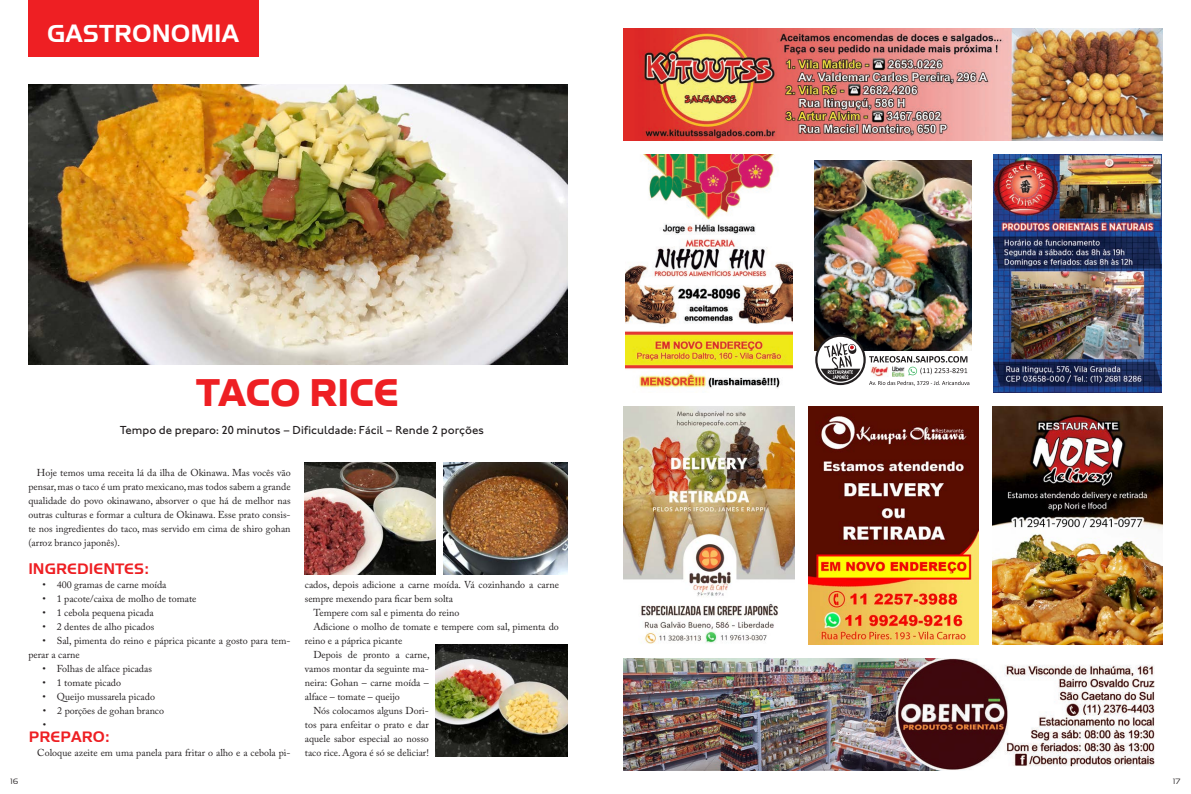
<style>
.page{position:relative;width:1191px;height:794px;background:#fff}
.page>*{position:absolute;margin:0;border:0;box-sizing:border-box;transform-origin:0 0}
.Headline_2{font:800 40px "Handel Gothic ITCW02";color:#ee1f23}
.t1{font:700 26px "Handel Gothic ITCW02";color:#fff}
.Intertítulo{font:700 16px "Handel Gothic ITCW02";color:#ee1f23}
.Linha-fina{font:500 12px "Johnston ITC Std";color:#231f20}
.Corpo{font:10px/14px "Adobe Caslon Pro";color:#231f20}
.t2{font:8px "Handel Gothic ITCW02";color:#231f20}
</style>
<div class="page">
<div style="left:28px;top:0;width:231px;height:56px;background:#ee1f23"></div>
<img style="left:28px;top:84px;width:539px;height:280px">
<img style="left:305px;top:462px;width:131px;height:112px">
<img style="left:436px;top:644px;width:132px;height:112px">
<img style="left:443px;top:462px;width:124px;height:112px">
<img style="left:624px;top:28px;width:538px;height:112px">
<img style="left:624px;top:658px;width:531px;height:112px">
<img style="left:625px;top:154px;width:167px;height:234px">
<img style="left:624px;top:406px;width:170px;height:238px">
<img style="left:815px;top:161px;width:156px;height:189px">
<svg style="left:815px;top:334px;width:50px;height:51px"></svg>
<svg style="left:817px;top:337px;width:46px;height:46px"></svg>
<svg style="left:820px;top:342px;width:40px;height:39px"></svg>
<svg style="left:869px;top:356px;width:100px;height:30px"></svg>
<img style="left:808px;top:406px;width:170px;height:238px">
<img style="left:994px;top:154px;width:167px;height:238px">
<img style="left:992px;top:406px;width:170px;height:238px">
<p class="t1" style="left:47px;top:18px;width:193px">GASTRONOMIA</p>
<p class="Headline_2" style="left:196px;top:369px;width:205px">TACO RICE</p>
<p class="Linha-fina" style="left:120px;top:423px;width:366px">Tempo de preparo: 20 minutos – Dificuldade: Fácil – Rende 2 porções</p>
<p class="Corpo" style="left:28px;top:466px;width:264px;text-align:justify;text-indent:9px">Hoje temos uma receita lá da ilha de Okinawa. Mas vocês vão pensar, mas o taco é um prato mexicano, mas todos sabem a grande qualidade do povo okinawano, absorver o que há de melhor nas outras culturas e formar a cultura de Okinawa. Esse prato consis&shy;te nos ingredientes do taco, mas servido em cima de shiro gohan (arroz branco japonês).</p>
<p class="Intertítulo" style="left:28px;top:559px;width:123px">INGREDIENTES:</p>
<p class="Corpo" style="left:43px;top:578px;width:125px">• 400 gramas de carne moída</p>
<p class="Corpo" style="left:43px;top:592px;width:155px">• 1 pacote/caixa de molho de tomate</p>
<p class="Corpo" style="left:43px;top:606px;width:113px">• 1 cebola pequena picada</p>
<p class="Corpo" style="left:43px;top:620px;width:113px">• 2 dentes de alho picados</p>
<p class="Corpo" style="left:28px;top:634px;width:264px;text-indent:14px">• Sal, pimenta do reino e páprica picante a gosto para tem&shy;perar a carne</p>
<p class="Corpo" style="left:43px;top:662px;width:111px">• Folhas de alface picadas</p>
<p class="Corpo" style="left:43px;top:676px;width:80px">• 1 tomate picado</p>
<p class="Corpo" style="left:43px;top:690px;width:114px">• Queijo mussarela picado</p>
<p class="Corpo" style="left:43px;top:704px;width:123px">• 2 porções de gohan branco •</p>
<h3 class="Intertítulo" style="left:29px;top:727px;width:83px">PREPARO:</h3>
<p class="Corpo" style="left:37px;top:746px;width:255px">Coloque azeite em uma panela para fritar o alho e a cebola pi-</p>
<p class="Corpo" style="left:305px;top:578px;width:255px">cados, depois adicione a carne moída. Vá cozinhando a carne</p>
<p class="Corpo" style="left:305px;top:592px;width:150px">sempre mexendo para ficar bem solta</p>
<p class="Corpo" style="left:313px;top:606px;width:147px">Tempere com sal e pimenta do reino</p>
<p class="Corpo" style="left:313px;top:620px;width:247px">Adicione o molho de tomate e tempere com sal, pimenta do</p>
<p class="Corpo" style="left:305px;top:634px;width:99px">reino e a páprica picante</p>
<p class="Corpo" style="left:313px;top:648px;width:118px">Depois de pronto a carne,</p>
<p class="Corpo" style="left:305px;top:662px;width:126px">vamos montar da seguinte ma-</p>
<p class="Corpo" style="left:305px;top:676px;width:126px">neira: Gohan – carne moída –</p>
<p class="Corpo" style="left:305px;top:690px;width:97px">alface – tomate – queijo</p>
<p class="Corpo" style="left:313px;top:704px;width:117px">Nós colocamos alguns Dori-</p>
<p class="Corpo" style="left:305px;top:718px;width:126px">tos para enfeitar o prato e dar</p>
<p class="Corpo" style="left:305px;top:732px;width:126px">aquele sabor especial ao nosso</p>
<p class="Corpo" style="left:305px;top:746px;width:126px">taco rice. Agora é só se deliciar!</p>
<p class="t2" style="left:10px;top:777px;width:10px">16</p>
<p class="t2" style="left:1172px;top:777px;width:10px">17</p>
</div>
